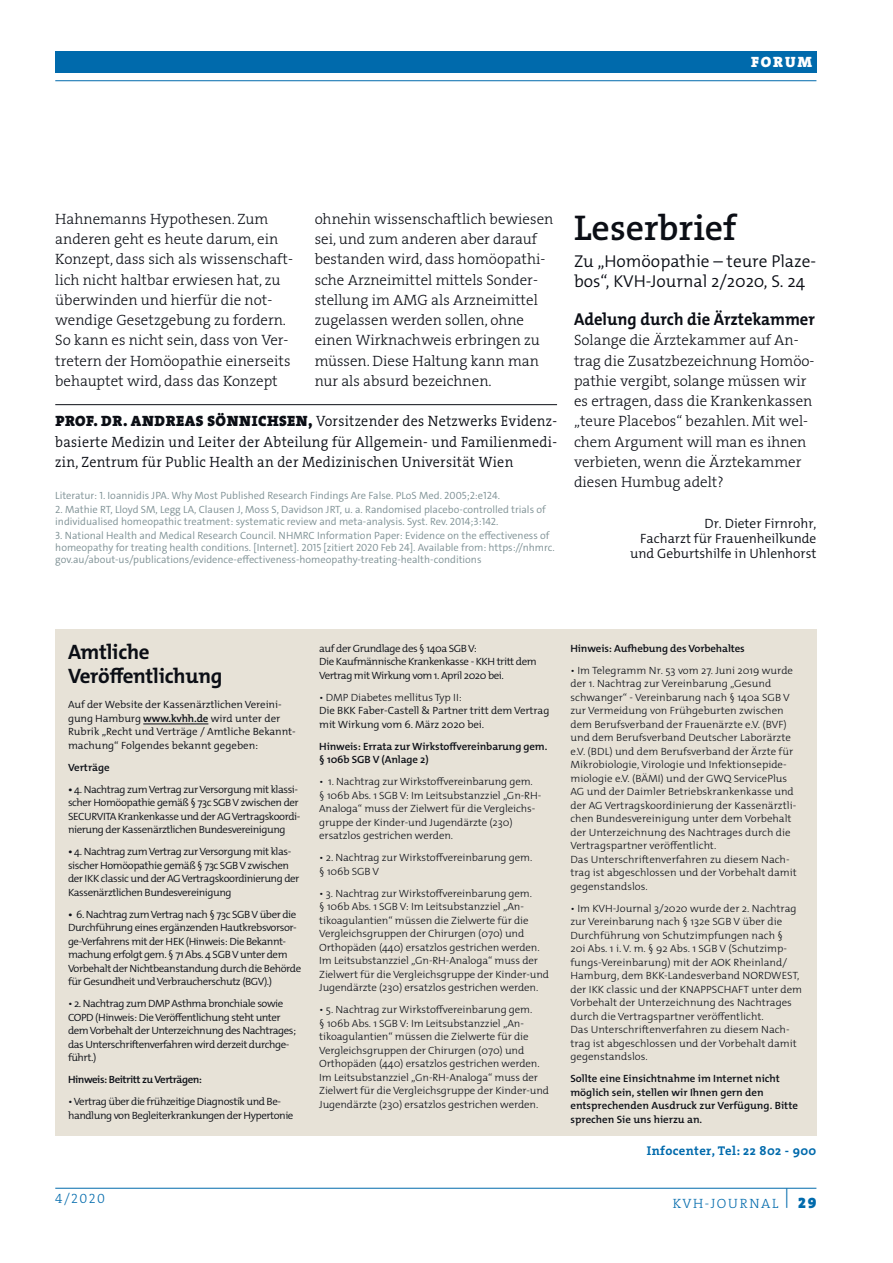
<style>
.page{position:relative;width:893px;height:1263px;background:#fff}
.page>*{position:absolute;margin:0;border:0;box-sizing:border-box;transform-origin:0 0}
.t1{font:36px "The Serif HP6 Se Bld";color:#0b0e15}
.t2{font:700 21px/24px "The Mix Os F";letter-spacing:-.01em;color:#0b0e15}
.t3{font:300 17.25px/20.2px "The Mix Os F";color:#0b0e15}
.t4{font:700 17.25px "The Mix Os F";color:#0b0e15;scale:.96 1}
.t5{font:15px/20.2px "The Serif HP3 Lig";color:#0b0e15}
.t6{font:15px/20.2px "The Serif HP4 Se Lig";letter-spacing:.02em;color:#0b0e15;text-align:justify;scale:.94 1}
.t7{font:15px "The Serif HP9 Blk";color:#fff}
.t8{font:300 13.5px/15px "The Mix Os F";color:#0b0e15;text-align:right}
.t9{font:13.5px "The Serif HP3 Lig";letter-spacing:.115em;color:#006aac}
.t10{font:12.75px "The Serif HP7 Bld";letter-spacing:.03em;color:#006aac}
.t11{font:300 10.5px/13.5px "The Mix Os F";letter-spacing:-.005em;color:#0b0e15;scale:1.04 1}
.t12{font:300 10.5px/13.5px "The Mix Os F";letter-spacing:-.04em;color:#0b0e15;scale:1.04 1}
.t13{font:300 10.5px/12px "The Sans C4 s";color:#7c8f93}
.t14{font:600 10.5px/13.5px "The Mix Os F";letter-spacing:-.005em;color:#0b0e15;scale:1.04 1}
.t15{font:300 10.5px/13.5px "The Mix Os F";letter-spacing:-.005em;color:#0b0e15;scale:1.04 1}
.t16{font:300 10.5px/13.5px "The Mix Os F";letter-spacing:-.01em;color:#0b0e15;scale:1.04 1}
.t17{font:600 10.5px "The Mix Os F";letter-spacing:-.04em;color:#0b0e15;scale:1.04 1}
.s1{font-family:"The Serif HP9 Blk"}
.s2{font-weight:600}
.s3{font-family:"The Serif HP9 Blk";font-size:15px}
</style>
<div class="page">
<hr style="left:55px;top:80px;width:761px;height:1px;background:#006aac">
<div style="left:55px;top:51px;width:761px;height:21px;background:#006aac"></div>
<hr style="left:55px;top:1188px;width:761px;height:1px;background:#006aac">
<div style="left:55px;top:629px;width:761px;height:506px;background:#e7e2d7"></div>
<hr style="left:143px;top:724px;width:65px;height:1px;background:#0b0e15">
<hr style="left:55px;top:404px;width:502px;height:1px;background:#0b0e15">
<h3 class="t7" style="left:751px;top:52px;width:62px">FORUM</h3>
<p class="t5" style="left:55px;top:209px;width:239px">Hahnemanns Hypothesen. Zum anderen geht es heute darum, ein Konzept, dass sich als wissenschaft&shy;lich nicht haltbar erwiesen hat, zu überwinden und hierfür die not&shy;wendige Gesetzgebung zu fordern.<br>So kann es nicht sein, dass von Ver&shy;tretern der Homöopathie einerseits behauptet wird, dass das Konzept</p>
<p class="t5" style="left:315px;top:209px;width:240px">ohnehin wissenschaftlich bewiesen sei, und zum anderen aber darauf bestanden wird, dass homöopathi&shy;sche Arzneimittel mittels Sonder&shy;stellung im AMG als Arzneimittel zugelassen werden sollen, ohne einen Wirknachweis erbringen zu müssen. Diese Haltung kann man nur als absurd bezeichnen.</p>
<h1 class="t1" style="left:574px;top:204px;width:165px">Leserbrief</h1>
<h3 class="t3" style="left:574px;top:251px;width:243px">Zu „Homöopathie – teure Plaze&shy;bos“, KVH-Journal 2/2020, S. 24</h3>
<h3 class="t4" style="left:574px;top:308px;width:252px">Adelung durch die Ärztekammer</h3>
<p class="t5" style="left:574px;top:330px;width:242px">Solange die Ärztekammer auf An&shy;trag die Zusatzbezeichnung Homöo&shy;pathie vergibt, solange müssen wir es ertragen, dass die Krankenkassen „teure Placebos“ bezahlen. Mit wel&shy;chem Argument will man es ihnen verbieten, wenn die Ärztekammer diesen Humbug adelt?</p>
<p class="t8" style="left:630px;top:516px;width:188px">Dr. Dieter Firnrohr,<br>Facharzt für Frauenheilkunde und Geburtshilfe in Uhlenhorst</p>
<h3 class="t6" style="left:55px;top:411px;width:535px"><span class="s1">PROF. DR. ANDREAS SÖNNICHSEN,</span> Vorsitzender des Netzwerks Evidenz&shy;basierte Medizin und Leiter der Abteilung für Allgemein- und Familienmedi&shy;zin, Zentrum für Public Health an der Medizinischen Universität Wien</h3>
<p class="t13" style="left:55px;top:490px;width:446px">Literatur: 1. Ioannidis JPA. Why Most Published Research Findings Are False. PLoS Med. 2005;2:e124.</p>
<p class="t13" style="left:55px;top:504px;width:492px">2. Mathie RT, Lloyd SM, Legg LA, Clausen J, Moss S, Davidson JRT, u. a. Randomised placebo-controlled trials of individualised homeopathic treatment: systematic review and meta-analysis. Syst. Rev. 2014;3:142.</p>
<p class="t13" style="left:55px;top:530px;width:501px">3. National Health and Medical Research Council. NHMRC Information Paper: Evidence on the effectiveness of homeopathy for treating health conditions. [Internet]. 2015 [zitiert 2020 Feb 24]. Available from: https://nhmrc. gov.au/about-us/publications/evidence-effectiveness-homeopathy-treating-health-conditions</p>
<h2 class="t2" style="left:68px;top:640px;width:156px">Amtliche<br>Veröffentlichung</h2>
<p class="t15" style="left:68px;top:698px;width:220px">Auf der Website der Kassenärztlichen Vereini&shy;gung Hamburg <span class="s2">www.kvhh.de</span> wird unter der Rubrik „Recht und Verträge / Amtliche Bekannt&shy;machung“ Folgendes bekannt gegeben:</p>
<p class="t14" style="left:68px;top:760px;width:42px">Verträge</p>
<p class="t12" style="left:68px;top:782px;width:225px"><span class="s2">•</span> 4. Nachtrag zum Vertrag zur Versorgung mit klassi&shy;scher Homöopathie gemäß § 73c SGB V zwischen der SECURVITA Krankenkasse und der AG Vertragskoordi&shy;nierung der Kassenärztlichen Bundesvereinigung</p>
<p class="t12" style="left:68px;top:845px;width:224px"><span class="s2">•</span> 4. Nachtrag zum Vertrag zur Versorgung mit klas&shy;sischer Homöopathie gemäß § 73c SGB V zwischen der IKK classic und der AG Vertragskoordinierung der Kassenärztlichen Bundesvereinigung</p>
<p class="t12" style="left:68px;top:907px;width:226px"><span class="s2">•</span> 6. Nachtrag zum Vertrag nach § 73c SGB V über die Durchführung eines ergänzenden Hautkrebsvorsor&shy;ge-Verfahrens mit der HEK (Hinweis: Die Bekannt&shy;machung erfolgt gem. § 71 Abs. 4 SGB V unter dem Vorbehalt der Nichtbeanstandung durch die Behörde für Gesundheit und Verbraucherschutz (BGV).)</p>
<p class="t12" style="left:68px;top:997px;width:221px">• 2. Nachtrag zum DMP Asthma bronchiale sowie COPD (Hinweis: Die Veröffentlichung steht unter dem Vorbehalt der Unterzeichnung des Nachtrages; das Unterschriftenverfahren wird derzeit durchge&shy;führt.)</p>
<p class="t17" style="left:68px;top:1073px;width:130px">Hinweis: Beitritt zu Verträgen:</p>
<p class="t12" style="left:68px;top:1095px;width:218px">• Vertrag über die frühzeitige Diagnostik und Be&shy;handlung von Begleiterkrankungen der Hypertonie</p>
<p class="t12" style="left:319px;top:641px;width:211px">auf der Grundlage des § 140a SGB V:<br>Die Kaufmännische Krankenkasse - KKH tritt dem<br>Vertrag mit Wirkung vom 1. April 2020 bei.</p>
<p class="t11" style="left:319px;top:690px;width:138px">• DMP Diabetes mellitus Typ II:</p>
<p class="t16" style="left:319px;top:704px;width:223px">Die BKK Faber-Castell &amp; Partner tritt dem Vertrag mit Wirkung vom 6. März 2020 bei.</p>
<p class="t14" style="left:319px;top:739px;width:221px">Hinweis: Errata zur Wirkstoffvereinbarung gem. § 106b SGB V (Anlage 2)</p>
<p class="t11" style="left:319px;top:775px;width:215px">• 1. Nachtrag zur Wirkstoffvereinbarung gem.<br>§ 106b Abs. 1 SGB V: Im Leitsubstanzziel „Gn-RH-Analoga“ muss der Zielwert für die Vergleichs&shy;gruppe der Kinder-und Jugendärzte (230) ersatzlos gestrichen werden.</p>
<p class="t11" style="left:319px;top:851px;width:206px">• 2. Nachtrag zur Wirkstoffvereinbarung gem. § 106b SGB V</p>
<p class="t11" style="left:319px;top:886px;width:223px">• 3. Nachtrag zur Wirkstoffvereinbarung gem.<br>§ 106b Abs. 1 SGB V: Im Leitsubstanzziel „An&shy;tikoagulantien“ müssen die Zielwerte für die Vergleichsgruppen der Chirurgen (070) und Orthopäden (440) ersatzlos gestrichen werden.<br>Im Leitsubstanzziel „Gn-RH-Analoga“ muss der Zielwert für die Vergleichsgruppe der Kinder-und Jugendärzte (230) ersatzlos gestrichen werden.</p>
<p class="t11" style="left:319px;top:1003px;width:223px">• 5. Nachtrag zur Wirkstoffvereinbarung gem.<br>§ 106b Abs. 1 SGB V: Im Leitsubstanzziel „An&shy;tikoagulantien“ müssen die Zielwerte für die Vergleichsgruppen der Chirurgen (070) und Orthopäden (440) ersatzlos gestrichen werden.<br>Im Leitsubstanzziel „Gn-RH-Analoga“ muss der Zielwert für die Vergleichsgruppe der Kinder-und Jugendärzte (230) ersatzlos gestrichen werden.</p>
<p class="t9" style="left:55px;top:1190px;width:51px">4/2020</p>
<p class="t14" style="left:570px;top:641px;width:169px">Hinweis: Aufhebung des Vorbehaltes</p>
<p class="t11" style="left:570px;top:663px;width:219px">• Im Telegramm Nr. 53 vom 27. Juni 2019 wurde der 1. Nachtrag zur Vereinbarung „Gesund schwanger“ - Vereinbarung nach § 140a SGB V zur Vermeidung von Frühgeburten zwischen dem Berufsverband der Frauenärzte e.V. (BVF) und dem Berufsverband Deutscher Laborärzte e.V. (BDL) und dem Berufsverband der Ärzte für Mikrobiologie, Virologie und Infektionsepide&shy;miologie e.V. (BÄMI) und der GWQ ServicePlus AG und der Daimler Betriebskrankenkasse und der AG Vertragskoordinierung der Kassenärztli&shy;chen Bundesvereinigung unter dem Vorbehalt der Unterzeichnung des Nachtrages durch die Vertragspartner veröffentlicht.<br>Das Unterschriftenverfahren zu diesem Nach&shy;trag ist abgeschlossen und der Vorbehalt damit gegenstandslos.</p>
<p class="t11" style="left:570px;top:901px;width:224px">• Im KVH-Journal 3/2020 wurde der 2. Nachtrag zur Vereinbarung nach § 132e SGB V über die Durchführung von Schutzimpfungen nach §<br>20i Abs. 1 i. V. m. § 92 Abs. 1 SGB V (Schutzimp&shy;fungs-Vereinbarung) mit der AOK Rheinland/ Hamburg, dem BKK-Landesverband NORDWEST, der IKK classic und der KNAPPSCHAFT unter dem Vorbehalt der Unterzeichnung des Nachtrages durch die Vertragspartner veröffentlicht.<br>Das Unterschriftenverfahren zu diesem Nach&shy;trag ist abgeschlossen und der Vorbehalt damit gegenstandslos.</p>
<p class="t14" style="left:570px;top:1072px;width:220px">Sollte eine Einsichtnahme im Internet nicht möglich sein, stellen wir Ihnen gern den entsprechenden Ausdruck zur Verfügung. Bitte sprechen Sie uns hierzu an.</p>
<p class="t10" style="left:647px;top:1142px;width:171px">Infocenter, Tel: 22 802 - 900</p>
<p class="t9" style="left:673px;top:1194px;width:145px">KVH-Journal <sup>|</sup> <span class="s3">29</span></p>
</div>
